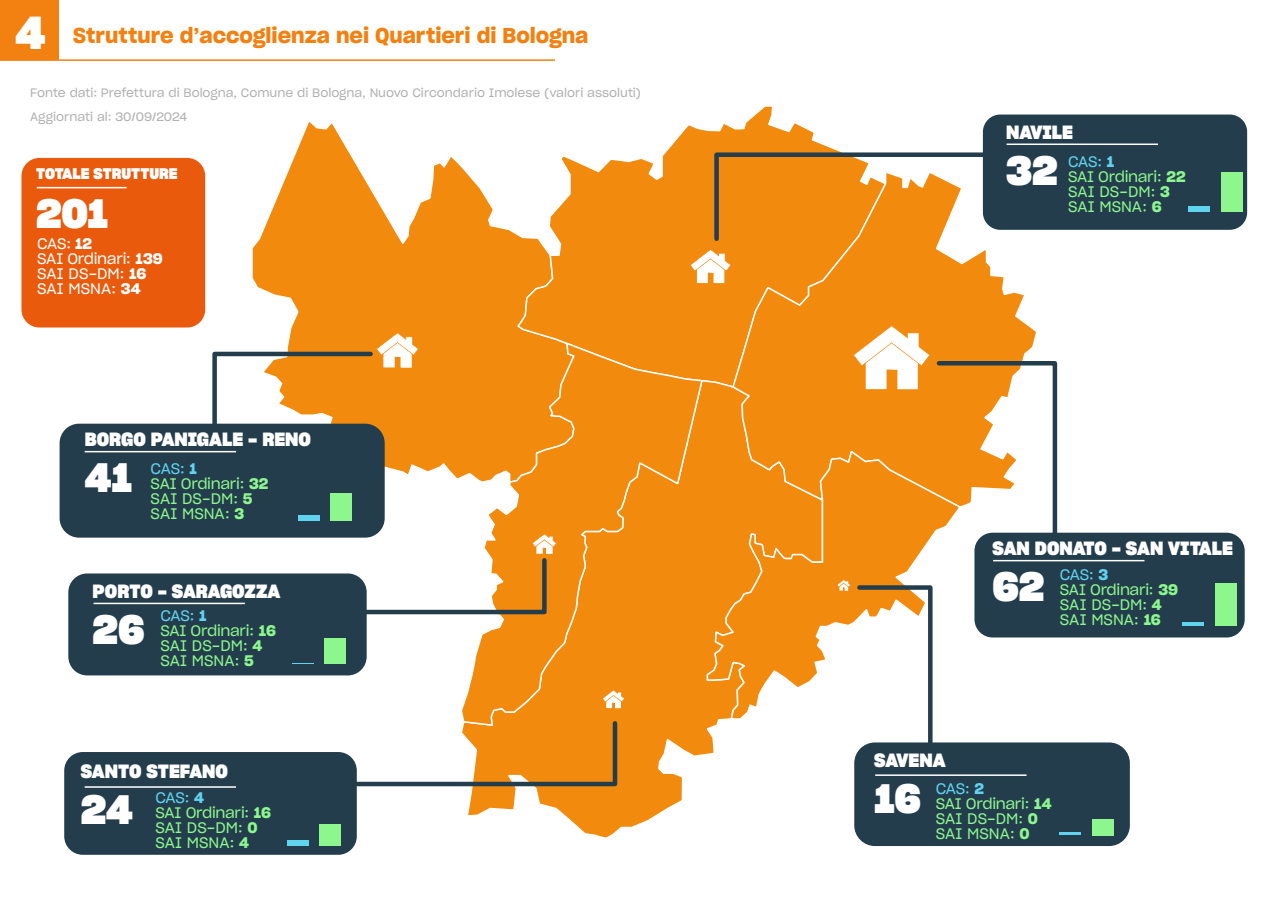
<style>
.page{position:relative;width:1269px;height:898px;background:#fff}
.page>*{position:absolute;margin:0;border:0;box-sizing:border-box;transform-origin:0 0}
.t1{font:45px "Sharp Grotesk Bold 20";color:#fff}
.t2{font:40.05px "Sharp Grotesk Bold 20";color:#fff}
.t3{font:21px "Sharp Grotesk Semi Bold 20";color:#f28111}
.t4{font:18.6px "Sharp Grotesk Bold 20";color:#fff}
.t5{font:15px/15px "Sharp Grotesk Book 20";letter-spacing:-.005em;color:#8df78d}
.t6{font:15px/15px "Sharp Grotesk Book 20";letter-spacing:-.005em;color:#fff}
.t7{font:15px "Sharp Grotesk Bold 20";color:#fff}
.t8{font:12px/24px "Sharp Grotesk Book 20";color:#b1b1b1}
.s1{font-family:"Sharp Grotesk Semi Bold 20"}
.s2{color:#60d4ef}
.s3{font-family:"Sharp Grotesk Semi Bold 20";color:#60d4ef}
</style>
<div class="page">
<svg style="left:252px;top:122px;width:264px;height:362px"></svg>
<svg style="left:516px;top:106px;width:320px;height:273px"></svg>
<svg style="left:468px;top:379px;width:263px;height:459px"></svg>
<svg style="left:459px;top:341px;width:244px;height:386px;background:#f1921e"></svg>
<svg style="left:731px;top:243px;width:296px;height:206px;background:#f29320"></svg>
<svg style="left:706px;top:449px;width:220px;height:271px;background:#f39b30"></svg>
<div style="left:982px;top:115px;width:264px;height:115px;background:#233d4d;border-radius:17px"></div>
<svg style="left:712px;top:150px;width:381px;height:93px"></svg>
<svg style="left:343px;top:719px;width:276px;height:69px"></svg>
<div style="left:60px;top:424px;width:324px;height:114px;background:#233d4d;border-radius:19px"></div>
<div style="left:68px;top:573px;width:298px;height:102px;background:#233d4d;border-radius:19px"></div>
<div style="left:64px;top:752px;width:293px;height:103px;background:#233d4d;border-radius:19px"></div>
<div style="left:854px;top:742px;width:275px;height:104px;background:#233d4d;border-radius:21px"></div>
<div style="left:974px;top:533px;width:270px;height:104px;background:#233d4d;border-radius:18px"></div>
<svg style="left:210px;top:332px;width:209px;height:109px"></svg>
<svg style="left:175px;top:533px;width:382px;height:83px"></svg>
<svg style="left:689px;top:249px;width:42px;height:34px"></svg>
<svg style="left:853px;top:325px;width:206px;height:219px"></svg>
<svg style="left:836px;top:579px;width:98px;height:190px"></svg>
<svg style="left:602px;top:689px;width:23px;height:19px"></svg>
<hr style="left:1006px;top:143px;width:151px;height:2px;background:#fff">
<hr style="left:85px;top:451px;width:151px;height:1px;background:#fff">
<hr style="left:93px;top:603px;width:152px;height:1px;background:#fff">
<hr style="left:85px;top:786px;width:151px;height:2px;background:#fff">
<hr style="left:875px;top:774px;width:151px;height:2px;background:#fff">
<hr style="left:993px;top:560px;width:151px;height:1px;background:#fff">
<div style="left:21px;top:158px;width:184px;height:169px;background:#e95a0c;border-radius:18px"></div>
<hr style="left:37px;top:187px;width:90px;height:1px;background:#fff">
<hr style="left:0;top:59px;width:555px;height:2px;background:#f28111">
<div style="left:0;top:0;width:59px;height:60px;background:#f28111"></div>
<div style="left:330px;top:493px;width:22px;height:27px;background:#8df78d"></div>
<div style="left:298px;top:515px;width:21px;height:5px;background:#60d4ef"></div>
<div style="left:325px;top:637px;width:21px;height:26px;background:#8df78d"></div>
<svg style="left:292px;top:663px;width:22px;height:1px"></svg>
<div style="left:319px;top:824px;width:21px;height:21px;background:#8df78d"></div>
<div style="left:287px;top:840px;width:21px;height:5px;background:#60d4ef"></div>
<div style="left:1091px;top:819px;width:22px;height:16px;background:#8df78d"></div>
<hr style="left:1059px;top:832px;width:21px;height:3px;background:#60d4ef">
<div style="left:1214px;top:583px;width:21px;height:43px;background:#8df78d"></div>
<hr style="left:1182px;top:622px;width:21px;height:4px;background:#60d4ef">
<div style="left:1220px;top:172px;width:21px;height:40px;background:#8df78d"></div>
<div style="left:1188px;top:206px;width:21px;height:6px;background:#60d4ef"></div>
<h1 class="t1" style="left:15px;top:-2px;width:32px">4</h1>
<h3 class="t3" style="left:73px;top:19px;width:517px">Strutture d’accoglienza nei Quartieri di Bologna</h3>
<p class="t8" style="left:30px;top:80px;width:612px">Fonte dati: Prefettura di Bologna, Comune di Bologna, Nuovo Circondario Imolese (valori assoluti)<br>Aggiornati al: 30/09/2024</p>
<p class="t7" style="left:36px;top:162px;width:143px">TOTALE STRUTTURE</p>
<h2 class="t2" style="left:36px;top:183px;width:74px">201</h2>
<p class="t6" style="left:37px;top:236px;width:127px">CAS: <span class="s1">12<br></span>SAI Ordinari: <span class="s1">139<br></span>SAI DS-DM: <span class="s1">16<br></span>SAI MSNA: <span class="s1">34</span></p>
<p class="t4" style="left:85px;top:425px;width:228px">BORGO PANIGALE - RENO</p>
<h2 class="t2" style="left:85px;top:447px;width:49px">41</h2>
<p class="t5" style="left:151px;top:460px;width:119px"><span class="s2">CAS:</span> <span class="s3">1<br></span>SAI Ordinari: <span class="s1">32<br></span>SAI DS-DM: <span class="s1">5<br></span>SAI MSNA: <span class="s1">3</span></p>
<p class="t4" style="left:93px;top:577px;width:189px">PORTO - SARAGOZZA</p>
<h2 class="t2" style="left:93px;top:598px;width:54px">26</h2>
<p class="t5" style="left:160px;top:607px;width:117px"><span class="s2">CAS:</span> <span class="s3">1<br></span>SAI Ordinari: <span class="s1">16<br></span>SAI DS-DM: <span class="s1">4<br></span>SAI MSNA: <span class="s1">5</span></p>
<p class="t4" style="left:81px;top:757px;width:149px">SANTO STEFANO</p>
<p class="t4" style="left:1005px;top:118px;width:69px">NAVILE</p>
<h2 class="t2" style="left:1005px;top:139px;width:53px">32</h2>
<p class="t5" style="left:1067px;top:153px;width:119px"><span class="s2">CAS:</span> <span class="s3">1<br></span>SAI Ordinari: <span class="s1">22<br></span>SAI DS-DM: <span class="s1">3<br></span>SAI MSNA: <span class="s1">6</span></p>
<p class="t4" style="left:992px;top:534px;width:242px">SAN DONATO - SAN VITALE</p>
<h2 class="t2" style="left:992px;top:556px;width:53px">62</h2>
<p class="t5" style="left:1059px;top:566px;width:120px"><span class="s2">CAS:</span> <span class="s3">3<br></span>SAI Ordinari: <span class="s1">39<br></span>SAI DS-DM: <span class="s1">4<br></span>SAI MSNA: <span class="s1">16</span></p>
<p class="t4" style="left:874px;top:745px;width:73px">SAVENA</p>
<h2 class="t2" style="left:81px;top:779px;width:54px">24</h2>
<h2 class="t2" style="left:874px;top:767px;width:48px">16</h2>
<p class="t5" style="left:155px;top:789px;width:117px"><span class="s2">CAS:</span> <span class="s3">4<br></span>SAI Ordinari: <span class="s1">16<br></span>SAI DS-DM: <span class="s1">0<br></span>SAI MSNA: <span class="s1">4</span></p>
<p class="t5" style="left:935px;top:780px;width:117px"><span class="s2">CAS:</span> <span class="s3">2<br></span>SAI Ordinari: <span class="s1">14<br></span>SAI DS-DM: <span class="s1">0<br></span>SAI MSNA: <span class="s1">0</span></p>
</div>
